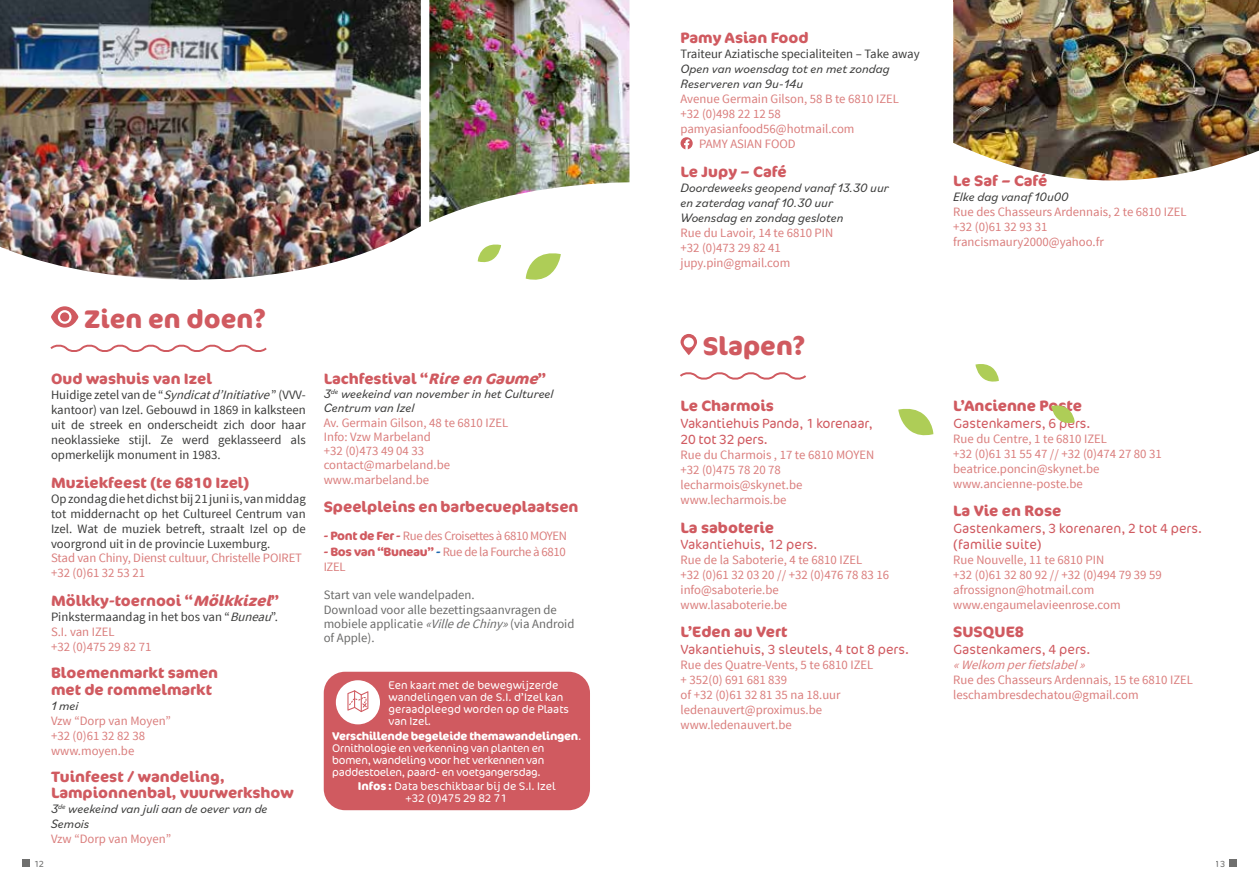
<style>
.page{position:relative;width:1259px;height:893px;background:#fff}
.page>*{position:absolute;margin:0;border:0;box-sizing:border-box;transform-origin:0 0}
.t1{font:700 25.5px "Cocon Pro";color:#d05a60}
.t2{font:700 15px/16.5px "Cocon Pro";color:#d05a60}
.t3{font:300 13.5px/16.2px "Cocon Pro";color:#d05a60}
.t4{font:12.75px/15px "Source Sans Pro";color:#da7d7c}
.t5{font:12.75px/15px "Source Sans Pro";color:#3b3b3a;text-align:justify}
.t6{font:italic 12.75px/15px "Bilo";color:#3b3b3a}
.t7{font:12.75px/14.2px "Source Sans Pro";color:#6a6a69}
.t8{font:12.75px/15.3px "Source Sans Pro";letter-spacing:-.03em;color:#da7d7c}
.t9{font:italic 12.75px "Source Sans Pro";color:#da7d7c}
.t10{font:300 11.25px/12px "Cocon Pro";letter-spacing:-.005em;color:#fff}
.t11{font:300 9px "Cocon Pro";color:#6f6f6e}
.s1{font-style:italic}
.s2{color:#da7d7c}
.s3{font-family:"Cocon Pro";font-weight:700;font-size:12px;color:#d05a60}
.s4{font-family:"Cocon Pro";font-weight:700;font-size:12px;color:#1e67af}
.s5{font-weight:700}
</style>
<div class="page">
<svg style="left:50px;top:344px;width:217px;height:8px"></svg>
<svg style="left:51px;top:306px;width:27px;height:22px"></svg>
<div style="left:324px;top:672px;width:266px;height:138px;background:#d05a60;border-radius:21px"></div>
<div style="left:336px;top:680px;width:44px;height:44px;background:#fff;border-radius:50%"></div>
<svg style="left:347px;top:690px;width:21px;height:22px"></svg>
<svg style="left:680px;top:137px;width:12px;height:12px"></svg>
<svg style="left:680px;top:372px;width:126px;height:8px"></svg>
<svg style="left:680px;top:334px;width:17px;height:21px"></svg>
<div style="left:684px;top:337px;width:10px;height:11px;background:#fff;border-radius:50%"></div>
<img style="left:953px;top:0;width:306px;height:181px">
<img style="left:0;top:0;width:421px;height:280px">
<img style="left:429px;top:0;width:200px;height:222px">
<svg style="left:526px;top:253px;width:35px;height:27px"></svg>
<svg style="left:478px;top:244px;width:23px;height:19px"></svg>
<svg style="left:898px;top:408px;width:35px;height:28px"></svg>
<svg style="left:975px;top:364px;width:24px;height:18px"></svg>
<svg style="left:1051px;top:405px;width:23px;height:18px"></svg>
<div style="left:22px;top:860px;width:7px;height:7px;background:#6f6f6e"></div>
<div style="left:1229px;top:860px;width:8px;height:7px;background:#6f6f6e"></div>
<h1 class="t1" style="left:84px;top:301px;width:183px">Zien en doen?</h1>
<p class="t2" style="left:51px;top:370px;width:163px">Oud washuis van Izel</p>
<p class="t5" style="left:51px;top:387px;width:256px">H u i d i g e z e t e l v a n d e “ <span class="s1">Syndicatd’Initiative</span>” ( VVV&shy;kantoor) van Izel. Gebouwd in 1869 in kalksteen uit de streek en onderscheidt zich door haar neoklassieke stijl. Ze werd geklasseerd als opmerkelijk monument in 1983.</p>
<p class="t2" style="left:51px;top:474px;width:200px">Muziekfeest (te 6810 Izel)</p>
<p class="t5" style="left:51px;top:491px;width:256px">Op zondag die het dichst bij 21 juni is, van middag tot middernacht op het Cultureel Centrum van Izel. Wat de muziek betreft, straalt Izel op de voorgrond uit in de provincie Luxemburg.</p>
<p class="t4" style="left:51px;top:551px;width:252px">Stad van Chiny, Dienst cultuur, Christelle POIRET +32 (0)61 32 53 21</p>
<p class="t2" style="left:51px;top:592px;width:229px">Mölkky-toernooi “<span class="s1">Mölkkizel</span>”</p>
<p class="t5" style="left:51px;top:610px;width:228px;text-align:left">Pinkstermaandag in het bos van “<span class="s1">Buneau</span>”.<br><span class="s2">S.I. van IZEL<br>+32 (0)475 29 82 71</span></p>
<p class="t2" style="left:51px;top:664px;width:169px">Bloemenmarkt samen met de rommelmarkt</p>
<p class="t6" style="left:51px;top:697px;width:29px">1 mei</p>
<p class="t4" style="left:51px;top:713px;width:122px">Vzw “Dorp van Moyen” +32 (0)61 32 82 38 www.moyen.be</p>
<p class="t2" style="left:51px;top:768px;width:244px">Tuinfeest / wandeling,<br>Lampionnenbal, vuurwerkshow</p>
<p class="t6" style="left:51px;top:801px;width:218px">3<sup>de</sup> weekeind van juli aan de oever van de<br>Semois</p>
<p class="t4" style="left:51px;top:832px;width:122px">Vzw “Dorp van Moyen”</p>
<p class="t2" style="left:324px;top:370px;width:224px">Lachfestival “<span class="s1">RireenGaume</span>”</p>
<p class="t6" style="left:324px;top:386px;width:231px;line-height:14.2px">3<sup>de</sup> weekeind van november in het Cultureel<br>Centrum van Izel</p>
<p class="t4" style="left:324px;top:415px;width:186px;line-height:14.2px">Av. Germain Gilson, 48 te 6810 IZEL<br>Info: Vzw Marbeland<br>+32 (0)473 49 04 33 contact@marbeland.be www.marbeland.be</p>
<p class="t2" style="left:324px;top:498px;width:256px">Speelpleins en barbecueplaatsen</p>
<p class="t8" style="left:324px;top:529px;width:245px"><span class="s3">- Pont de Fer -</span> Rue des Croisettes à 6810 MOYEN</p>
<p class="t8" style="left:324px;top:544px;width:243px"><span class="s3">- Bos van “Buneau”</span> <span class="s4">-</span> Rue de la Fourche à 6810<br>IZEL</p>
<p class="t7" style="left:324px;top:588px;width:252px">Start van vele wandelpaden.<br>Download voor alle bezettingsaanvragen de mobiele applicatie <span class="s1">«VilledeChiny»</span>(via Android of Apple).</p>
<p class="t10" style="left:388px;top:679px;width:182px">Een kaart met de bewegwijzerde wandelingen van de S.I. d’Izel kan geraadpleegd worden op de Plaats van Izel.</p>
<p class="t10" style="left:332px;top:730px;width:251px"><span class="s5">Verschillende begeleide themawandelingen</span>.<br>Ornithologie en verkenning van planten en bomen, wandeling voor het verkennen van paddestoelen, paard- en voetgangersdag.</p>
<p class="t10" style="left:358px;top:780px;width:199px;text-align:center"><span class="s5">Infos:</span> Data beschikbaar bij de S.I. Izel +32 (0)475 29 82 71</p>
<p class="t2" style="left:680px;top:29px;width:130px">Pamy Asian Food</p>
<p class="t5" style="left:680px;top:46px;width:241px">Traiteur Aziatische specialiteiten – Take away</p>
<p class="t6" style="left:680px;top:61px;width:211px">Open van woensdag tot en met zondag<br>Reserveren van 9u-14u</p>
<p class="t4" style="left:680px;top:91px;width:220px">Avenue Germain Gilson, 58 B te 6810 IZEL</p>
<p class="t4" style="left:680px;top:106px;width:102px">+32 (0)498 22 12 58</p>
<p class="t4" style="left:680px;top:121px;width:175px">pamyasianfood56@hotmail.com</p>
<p class="t4" style="left:699px;top:136px;width:98px">PAMY ASIAN FOOD</p>
<p class="t2" style="left:680px;top:163px;width:108px">Le Jupy – Café</p>
<p class="t6" style="left:680px;top:179px;width:210px">Doordeweeks geopend vanaf 13.30 uur en zaterdag vanaf 10.30 uur<br>Woensdag en zondag gesloten</p>
<p class="t4" style="left:680px;top:225px;width:154px">Rue du Lavoir, 14 te 6810 PIN +32 (0)473 29 82 41 jupy.pin@gmail.com</p>
<h1 class="t1" style="left:703px;top:329px;width:104px">Slapen?</h1>
<p class="t2" style="left:680px;top:398px;width:95px">Le Charmois</p>
<p class="t3" style="left:680px;top:415px;width:194px">Vakantiehuis Panda, 1 korenaar,<br>20 tot 32 pers.</p>
<p class="t4" style="left:680px;top:447px;width:195px">Rue du Charmois , 17 te 6810 MOYEN +32 (0)475 78 20 78 lecharmois@skynet.be www.lecharmois.be</p>
<p class="t2" style="left:680px;top:519px;width:95px">La saboterie</p>
<p class="t3" style="left:680px;top:536px;width:138px">Vakantiehuis, 12 pers.</p>
<p class="t4" style="left:680px;top:552px;width:210px">Rue de la Saboterie, 4 te 6810 IZEL<br>+32 (0)61 32 03 20 // +32 (0)476 78 83 16 info@saboterie.be<br>www.lasaboterie.be</p>
<p class="t2" style="left:680px;top:623px;width:108px">L’Eden au Vert</p>
<p class="t3" style="left:680px;top:641px;width:230px">Vakantiehuis, 3 sleutels, 4 tot 8 pers.</p>
<p class="t4" style="left:680px;top:657px;width:194px">Rue des Quatre-Vents, 5 te 6810 IZEL + 352(0) 691 681 839<br>of +32 (0)61 32 81 35 na 18.uur ledenauvert@proximus.be www.ledenauvert.be</p>
<p class="t2" style="left:953px;top:172px;width:96px">Le Saf – Café</p>
<p class="t6" style="left:953px;top:189px;width:117px">Elke dag vanaf 10u00</p>
<p class="t4" style="left:953px;top:205px;width:235px">Rue des Chasseurs Ardennais, 2 te 6810 IZEL +32 (0)61 32 93 31 francismaury2000@yahoo.fr</p>
<p class="t2" style="left:953px;top:398px;width:130px">L’Ancienne Poste</p>
<p class="t3" style="left:953px;top:415px;width:139px">Gastenkamers, 6 pers.</p>
<p class="t4" style="left:953px;top:431px;width:210px">Rue du Centre, 1 te 6810 IZEL<br>+32 (0)61 31 55 47 // +32 (0)474 27 80 31 beatrice.poncin@skynet.be www.ancienne-poste.be</p>
<p class="t2" style="left:953px;top:502px;width:110px">La Vie en Rose</p>
<p class="t3" style="left:953px;top:520px;width:250px">Gastenkamers, 3 korenaren, 2 tot 4 pers. (familie suite)</p>
<p class="t4" style="left:953px;top:552px;width:210px">Rue Nouvelle, 11 te 6810 PIN<br>+32 (0)61 32 80 92 // +32 (0)494 79 39 59 afrossignon@hotmail.com www.engaumelavieenrose.com</p>
<p class="t2" style="left:953px;top:623px;width:72px">SUSQUE8</p>
<p class="t3" style="left:953px;top:641px;width:139px">Gastenkamers, 4 pers.</p>
<p class="t9" style="left:953px;top:656px;width:137px">«Welkom perfietslabel»</p>
<p class="t4" style="left:953px;top:672px;width:241px">Rue des Chasseurs Ardennais, 15 te 6810 IZEL leschambresdechatou@gmail.com</p>
<p class="t11" style="left:34px;top:858px;width:12px">12</p>
<p class="t11" style="left:1215px;top:858px;width:12px">13</p>
</div>
